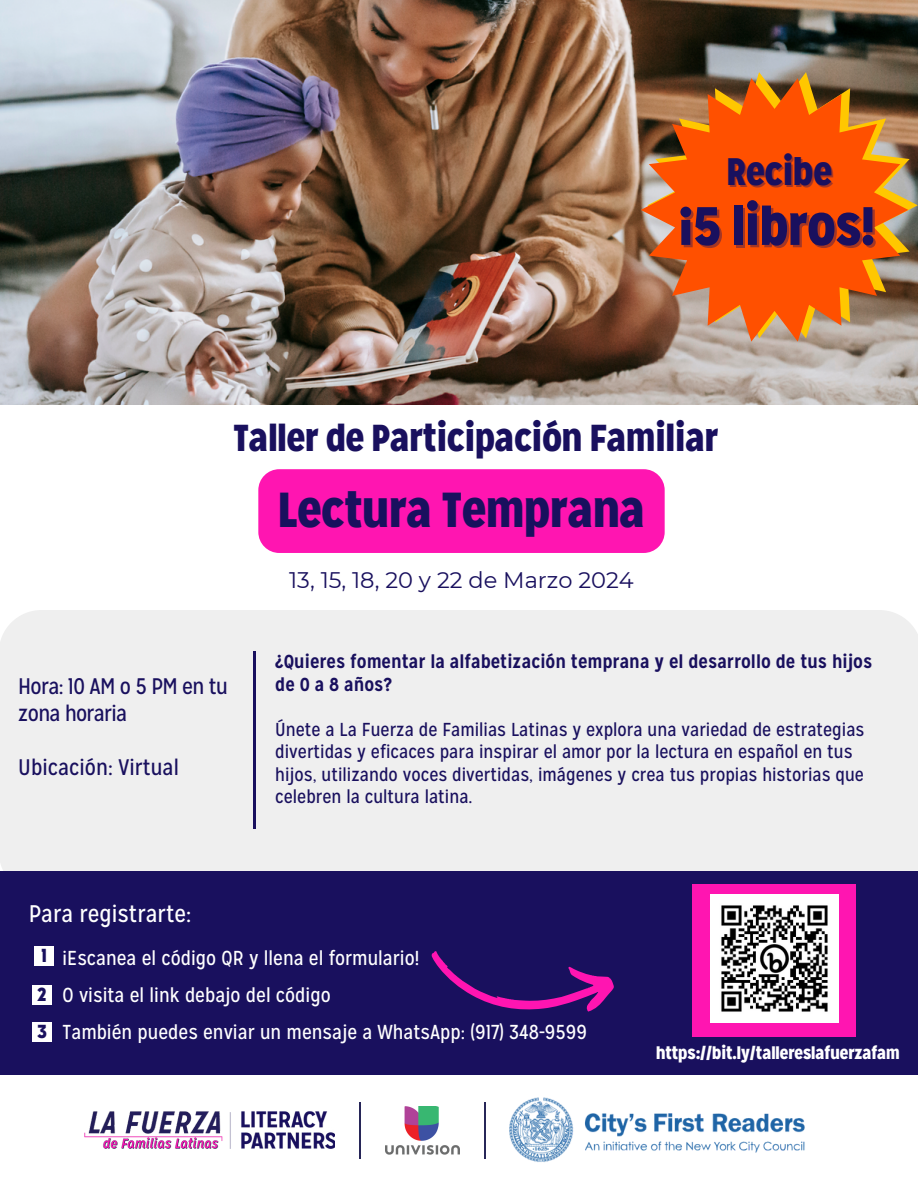
<style>
.page{position:relative;width:918px;height:1188px;background:#fff}
.page>*{position:absolute;margin:0;border:0;box-sizing:border-box;transform-origin:0 0}
.t1{font:900 53.85px "Mission Gothic";color:#19105e}
.t2{font:900 49.05px "Mission Gothic";color:#19105e}
.t3{font:900 38.25px "Mission Gothic";color:#19105e}
.t4{font:900 37.5px "Mission Gothic";color:#19105e}
.t5{font:24px "Mission Gothic";color:#fff}
.t6{font:22.5px/27px "Mission Gothic";letter-spacing:-.03em;color:#19105e}
.t7{font:22.5px "Montserrat";color:#19105e}
.t8{font:22.5px "Mission Gothic";color:#19105e}
.t9{font:20.25px/37.3px "Mission Gothic";color:#fff}
.t10{font:900 18.9px "Mission Gothic";color:#19105e}
.t11{font:18.75px/22.5px "Mission Gothic";color:#19105e}
.t12{font:700 18.75px/22.5px "Mission Gothic";color:#19105e}
.t13{font:900 17.4px "Mission Gothic";color:#fff}
</style>
<div class="page">
<div style="left:0;top:610px;width:918px;height:261px;background:#efefef"></div>
<img style="left:0;top:0;width:918px;height:405px">
<svg style="left:647px;top:72px;width:270px;height:266px"></svg>
<svg style="left:641px;top:78px;width:267px;height:263px;fill:#ff5000"></svg>
<hr style="left:254px;top:652px;width:2px;height:177px;background:#19105e">
<div style="left:0;top:871px;width:918px;height:204px;background:#19105e"></div>
<div style="left:692px;top:884px;width:163px;height:152px;background:#ff15b1"></div>
<img style="left:711px;top:894px;width:128px;height:128px">
<svg style="left:431px;top:951px;width:183px;height:61px"></svg>
<img style="left:385px;top:1106px;width:75px;height:48px">
<img style="left:85px;top:1111px;width:249px;height:38px">
<img style="left:510px;top:1097px;width:295px;height:65px">
<hr style="left:359px;top:1102px;width:2px;height:56px;background:#272658">
<hr style="left:484px;top:1102px;width:1px;height:56px;background:#272658">
<div style="left:258px;top:469px;width:407px;height:84px;background:#ff15b1"></div>
<div style="left:32px;top:1023px;width:20px;height:19px;background:#fff"></div>
<div style="left:33px;top:985px;width:19px;height:20px;background:#fff"></div>
<div style="left:34px;top:946px;width:20px;height:20px;background:#fff"></div>
<h4 class="t3" style="left:726px;top:147px;width:107px">Recibe</h4>
<h3 class="t1" style="left:679px;top:191px;width:198px">¡5 libros!</h3>
<h5 class="t4" style="left:233px;top:414px;width:486px">Taller de Participación Familiar</h5>
<h5 class="t2" style="left:278px;top:478px;width:369px">Lectura Temprana</h5>
<p class="t6" style="left:18px;top:673px;width:211px">Hora: 10 AM o 5 PM en tu zona horaria</p>
<p class="t8" style="left:18px;top:753px;width:162px">Ubicación: Virtual</p>
<p class="t5" style="left:29px;top:898px;width:164px">Para registrarte:</p>
<p class="t7" style="left:289px;top:566px;width:346px">13, 15, 18, 20 y 22 de Marzo 2024</p>
<p class="t12" style="left:275px;top:651px;width:599px">¿Quieres fomentar la alfabetización temprana y el desarrollo de tus hijos de 0 a 8 años?</p>
<p class="t11" style="left:275px;top:718px;width:591px">Únete a La Fuerza de Familias Latinas y explora una variedad de estrategias divertidas y eficaces para inspirar el amor por la lectura en español en tus hijos, utilizando voces divertidas, imágenes y crea tus propias historias que celebren la cultura latina.</p>
<p class="t10" style="left:41px;top:943px;width:7px">1</p>
<p class="t10" style="left:37px;top:982px;width:11px">2</p>
<p class="t9" style="left:63px;top:939px;width:358px">¡Escanea el código QR y llena el formulario!<br>O visita el link debajo del código</p>
<h5 class="t10" style="left:37px;top:1019px;width:11px">3</h5>
<p class="t9" style="left:63px;top:1014px;width:526px">También puedes enviar un mensaje a WhatsApp: (917) 348-9599</p>
<h3 class="t13" style="left:656px;top:1042px;width:245px">https://bit.ly/tallereslafuerzafam</h3>
</div>
